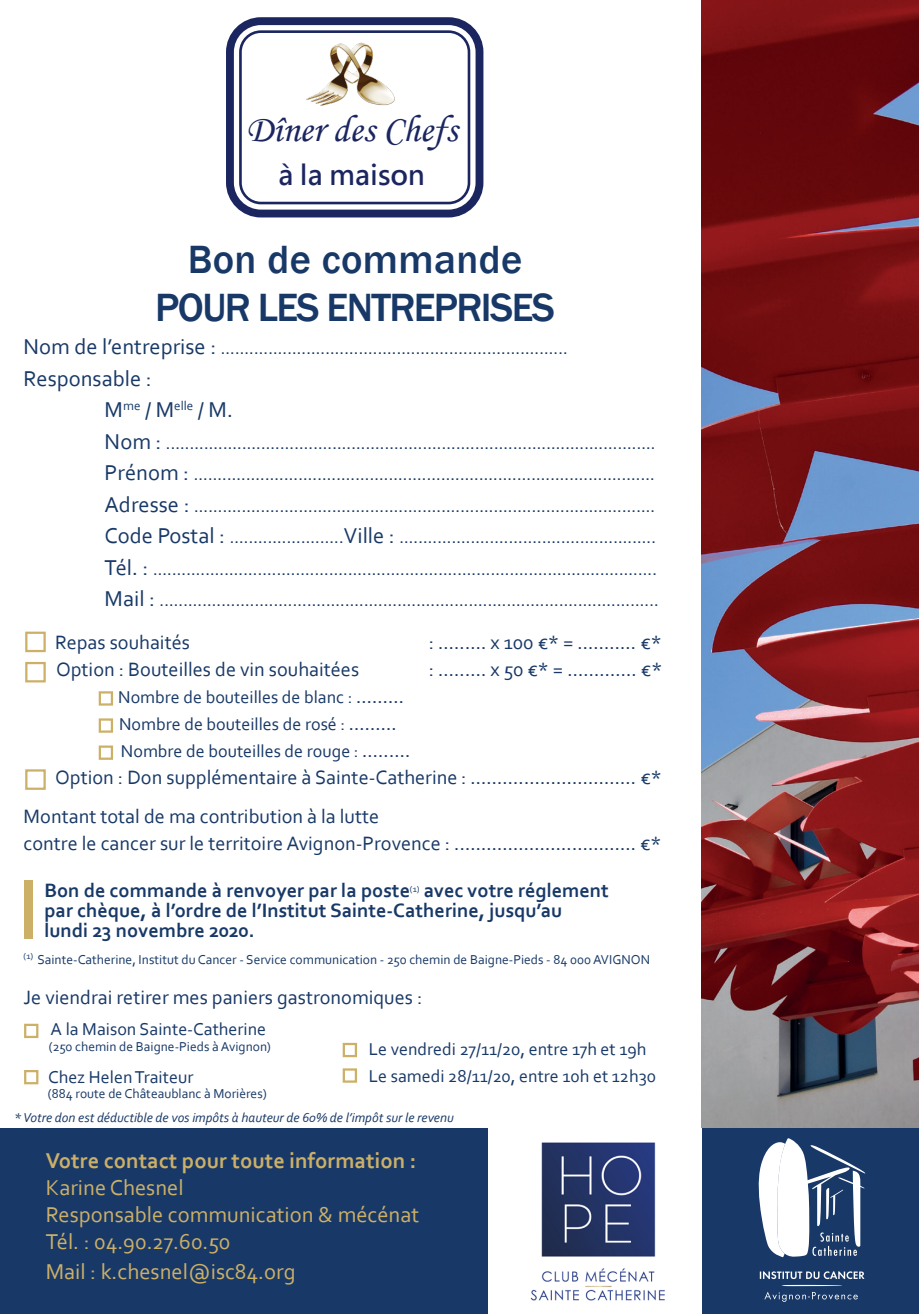
<style>
.page{position:relative;width:919px;height:1314px;background:#fff}
.page>*{position:absolute;margin:0;border:0;box-sizing:border-box;transform-origin:0 0}
.t1{font:500 40.5px "Franklin Gothic";letter-spacing:-.04em;color:#183967}
.t2{font:500 40.5px "Franklin Gothic";letter-spacing:.01em;color:#183967}
.Style_de_paragraphe{font:38.25px "Monotype Corsiva";color:#1b2660}
.Style_de_paragraphe-2{font:700 27px "Microsoft Jheng Hei";color:#1b2660}
.t3{font:22.5px "Corbel";color:#cdb068}
.t4{font:700 22.5px "Corbel";color:#cdb068}
.t5{font:22.5px "Corbel";color:#183967}
.t6{font:20.25px "Corbel";color:#183967}
.t7{font:700 20.25px/20.2px "Corbel";color:#183967}
.t8{font:18px "Corbel";color:#183967}
.t9{font:13.5px "Corbel";color:#183967}
.t10{font:italic 13.5px "Corbel";color:#183967}
.s1{font-size:22.5px}
.s2{font-size:20.25px}
</style>
<div class="page">
<img style="left:701px;top:0;width:217px;height:1129px">
<div style="left:24px;top:880px;width:9px;height:58px;background:#cdb068"></div>
<img style="left:306px;top:42px;width:89px;height:64px">
<div style="left:226px;top:17px;width:257px;height:200px;border:8px solid #1b2660;border-radius:31px"></div>
<div style="left:239px;top:30px;width:231px;height:174px;border:3px solid #1b2660;border-radius:20px"></div>
<div style="left:25px;top:632px;width:21px;height:20px;border:2px solid #cdb068"></div>
<div style="left:25px;top:662px;width:21px;height:20px;border:2px solid #cdb068"></div>
<div style="left:99px;top:691px;width:14px;height:15px;border:2px solid #cdb068"></div>
<div style="left:99px;top:718px;width:14px;height:15px;border:2px solid #cdb068"></div>
<div style="left:24px;top:1024px;width:14px;height:14px;border:2px solid #cdb068"></div>
<div style="left:24px;top:1070px;width:14px;height:14px;border:2px solid #cdb068"></div>
<div style="left:342px;top:1043px;width:15px;height:14px;border:2px solid #cdb068"></div>
<div style="left:342px;top:1068px;width:15px;height:15px;border:2px solid #cdb068"></div>
<div style="left:0;top:1129px;width:918px;height:185px;background:#183967"></div>
<img style="left:489px;top:1129px;width:212px;height:185px">
<svg style="left:781px;top:1285px;width:61px;height:1px"></svg>
<svg style="left:759px;top:1271px;width:105px;height:8px"></svg>
<svg style="left:764px;top:1292px;width:93px;height:10px"></svg>
<svg style="left:758px;top:1138px;width:107px;height:119px"></svg>
<div style="left:99px;top:745px;width:14px;height:15px;border:2px solid #cdb068"></div>
<div style="left:25px;top:769px;width:21px;height:21px;border:2px solid #cdb068"></div>
<p class="Style_de_paragraphe" style="left:246px;top:107px;width:213px">Dîner des Chefs</p>
<p class="Style_de_paragraphe-2" style="left:278px;top:158px;width:148px">à la maison</p>
<p class="t2" style="left:188px;top:234px;width:336px">Bon de commande</p>
<p class="t1" style="left:155px;top:283px;width:401px">POUR LES ENTREPRISES</p>
<p class="t8" style="left:24px;top:337px;width:545px"><span class="s1">Nom de l’entreprise :</span> .........................................................................</p>
<p class="t5" style="left:24px;top:365px;width:130px">Responsable :</p>
<p class="t5" style="left:105px;top:396px;width:130px">M<sup>me</sup> / M<sup>elle</sup> / M.</p>
<p class="t8" style="left:105px;top:432px;width:552px"><span class="s1">Nom :</span> .......................................................................................................</p>
<p class="t8" style="left:105px;top:463px;width:551px"><span class="s1">Prénom :</span> .................................................................................................</p>
<p class="t8" style="left:105px;top:495px;width:552px"><span class="s1">Adresse :</span> .................................................................................................</p>
<p class="t8" style="left:105px;top:526px;width:553px"><span class="s1">Code Postal :</span> ........................<span class="s1">Ville :</span> ......................................................</p>
<p class="t8" style="left:105px;top:558px;width:554px"><span class="s1">Tél. :</span> ..........................................................................................................</p>
<p class="t8" style="left:105px;top:589px;width:555px"><span class="s1">Mail :</span> .........................................................................................................</p>
<p class="t6" style="left:55px;top:630px;width:136px">Repas souhaités</p>
<p class="t6" style="left:429px;top:630px;width:234px">: ......... x 100 €* = ........... €*</p>
<p class="t6" style="left:56px;top:657px;width:304px">Option : Bouteilles de vin souhaitées</p>
<p class="t6" style="left:429px;top:657px;width:235px">: ......... x 50 €* = ............. €*</p>
<p class="t8" style="left:118px;top:686px;width:287px">Nombre de bouteilles de blanc : <span class="s2">.........</span></p>
<p class="t8" style="left:119px;top:713px;width:279px">Nombre de bouteilles de rosé : <span class="s2">.........</span></p>
<p class="t8" style="left:121px;top:740px;width:291px">Nombre de bouteilles de rouge : <span class="s2">.........</span></p>
<p class="t6" style="left:55px;top:765px;width:608px">Option : Don supplémentaire à Sainte-Catherine : ............................... €*</p>
<p class="t6" style="left:24px;top:803px;width:357px">Montant total de ma contribution à la lutte</p>
<p class="t6" style="left:24px;top:830px;width:639px">contre le cancer sur le territoire Avignon-Provence : .................................. €*</p>
<p class="t7" style="left:44px;top:879px;width:565px">Bon de commande à renvoyer par la poste<sup>(1)</sup> avec votre réglement</p>
<p class="t7" style="left:44px;top:900px;width:519px">par chèque, à l’ordre de l’Institut Sainte-Catherine, jusqu’au lundi 23 novembre 2020.</p>
<p class="t9" style="left:24px;top:951px;width:628px"><sup>(1)</sup> Sainte-Catherine, Institut du Cancer - Service communication - 250 chemin de Baigne-Pieds - 84 000 AVIGNON</p>
<p class="t6" style="left:24px;top:985px;width:400px">Je viendrai retirer mes paniers gastronomiques :</p>
<p class="t8" style="left:51px;top:1018px;width:217px">A la Maison Sainte-Catherine</p>
<p class="t9" style="left:49px;top:1038px;width:223px">(250 chemin de Baigne-Pieds à Avignon)</p>
<p class="t8" style="left:48px;top:1065px;width:147px">Chez Helen Traiteur</p>
<p class="t9" style="left:48px;top:1085px;width:220px">(884 route de Châteaublanc à Morières)</p>
<p class="t10" style="left:14px;top:1109px;width:441px">* Votre don est déductible de vos impôts à hauteur de 60% de l’impôt sur le revenu</p>
<p class="t8" style="left:369px;top:1038px;width:279px">Le vendredi 27/11/20, entre 17h et 19h</p>
<p class="t8" style="left:369px;top:1065px;width:289px">Le samedi 28/11/20, entre 10h et 12h30</p>
<p class="t4" style="left:46px;top:1147px;width:372px">Votre contact pour toute information :</p>
<p class="t3" style="left:46px;top:1174px;width:139px">Karine Chesnel</p>
<p class="t3" style="left:46px;top:1201px;width:375px">Responsable communication &amp; mécénat</p>
<p class="t3" style="left:46px;top:1228px;width:186px">Tél. : 04.90.27.60.50</p>
<p class="t3" style="left:46px;top:1257px;width:251px">Mail : k.chesnel@isc84.org</p>
</div>
